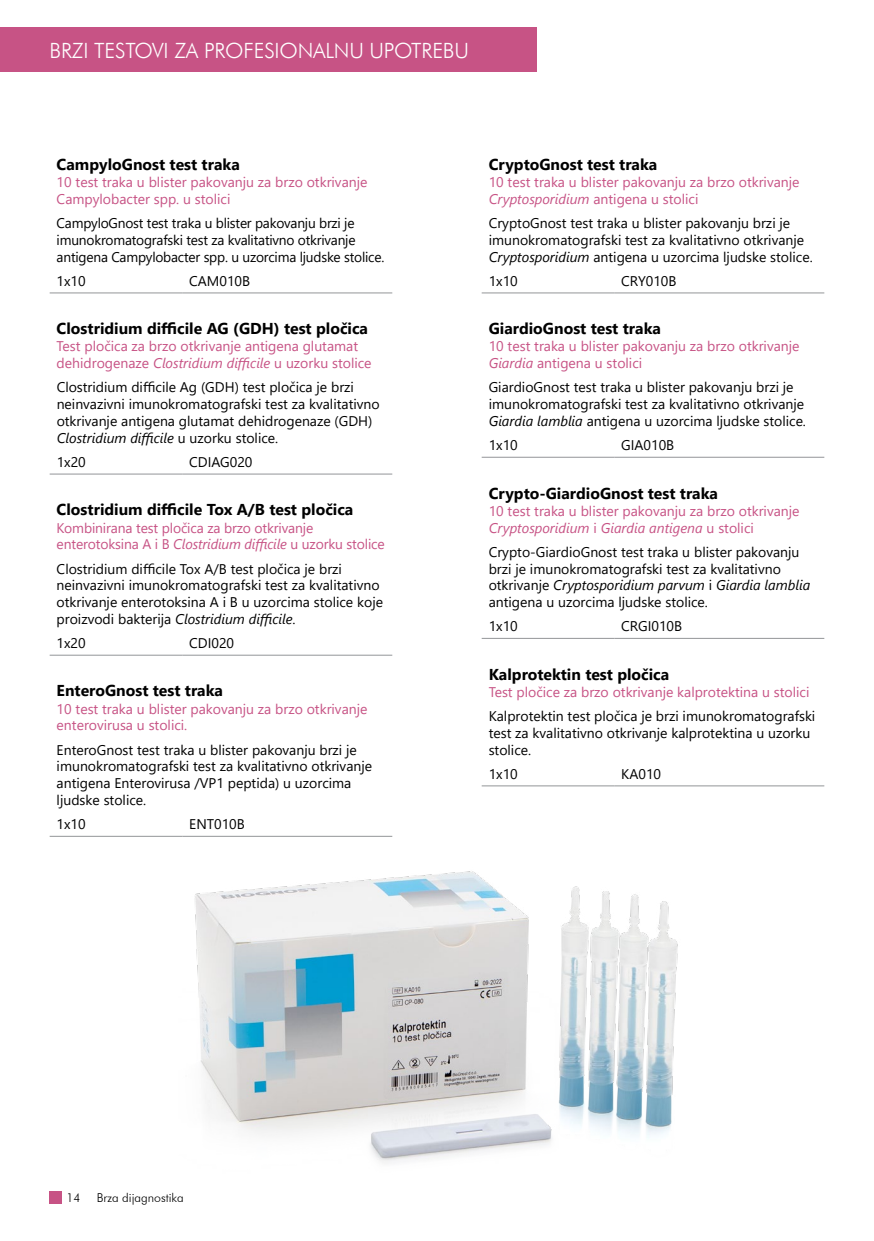
<style>
.page{position:relative;width:874px;height:1241px;background:#fff}
.page>*{position:absolute;margin:0;border:0;box-sizing:border-box;transform-origin:0 0}
.t1{font:300 21px "Futura BT";letter-spacing:-.01em;color:#fff}
.t2{font:700 15.75px "Segoe UI";color:#000}
.t3{font:14px/16.8px "Segoe UI";color:#000}
.t4{font:14px/16.8px "Segoe UI";color:#c75385}
.t5{font:300 12.25px "Futura BT";color:#000}
.s1{font-style:italic}
</style>
<div class="page">
<div style="left:0;top:27px;width:536px;height:45px;background:#c75385"></div>
<div style="left:50px;top:1191px;width:12px;height:12px;background:#c75385"></div>
<hr style="left:481px;top:638px;width:133px;height:1px;background:#939598">
<hr style="left:614px;top:638px;width:209px;height:1px;background:#939598">
<hr style="left:481px;top:457px;width:133px;height:1px;background:#939598">
<hr style="left:614px;top:457px;width:209px;height:1px;background:#939598">
<hr style="left:481px;top:785px;width:133px;height:1px;background:#939598">
<hr style="left:614px;top:785px;width:209px;height:1px;background:#939598">
<hr style="left:481px;top:292px;width:133px;height:1px;background:#939598">
<hr style="left:614px;top:292px;width:209px;height:1px;background:#939598">
<hr style="left:50px;top:292px;width:132px;height:1px;background:#939598">
<hr style="left:182px;top:292px;width:210px;height:1px;background:#939598">
<hr style="left:50px;top:654px;width:132px;height:1px;background:#939598">
<hr style="left:182px;top:654px;width:210px;height:1px;background:#939598">
<hr style="left:50px;top:473px;width:132px;height:1px;background:#939598">
<hr style="left:182px;top:473px;width:210px;height:1px;background:#939598">
<hr style="left:50px;top:835px;width:132px;height:1px;background:#939598">
<img style="left:178px;top:835px;width:500px;height:328px">
<h1 class="t1" style="left:50px;top:37px;width:420px">BRZI TESTOVI ZA PROFESIONALNU UPOTREBU</h1>
<p class="t2" style="left:57px;top:149px;width:184px">CampyloGnost test traka</p>
<p class="t4" style="left:57px;top:172px;width:312px">10 test traka u blister pakovanju za brzo otkrivanje<br>Campylobacter spp. u stolici</p>
<p class="t3" style="left:57px;top:213px;width:329px">CampyloGnost test traka u blister pakovanju brzi je imunokromatografski test za kvalitativno otkrivanje antigena Campylobacter spp. u uzorcima ljudske stolice.</p>
<p class="t3" style="left:57px;top:271px;width:31px">1x10</p>
<p class="t3" style="left:189px;top:271px;width:62px">CAM010B</p>
<p class="t2" style="left:57px;top:314px;width:313px">Clostridium difficile AG (GDH) test pločica</p>
<p class="t4" style="left:57px;top:337px;width:316px">Test pločica za brzo otkrivanje antigena glutamat dehidrogenaze <span class="s1">Clostridium difficile</span> u uzorku stolice</p>
<p class="t3" style="left:57px;top:378px;width:324px">Clostridium difficile Ag (GDH) test pločica je brzi neinvazivni imunokromatografski test za kvalitativno otkrivanje antigena glutamat dehidrogenaze (GDH)<br><span class="s1">Clostridium difficile</span> u uzorku stolice.</p>
<p class="t3" style="left:57px;top:452px;width:31px">1x20</p>
<p class="t3" style="left:189px;top:452px;width:65px">CDIAG020</p>
<p class="t2" style="left:57px;top:495px;width:298px">Clostridium difficile Tox A/B test pločica</p>
<p class="t4" style="left:57px;top:518px;width:329px">Kombinirana test pločica za brzo otkrivanje enterotoksina A i B <span class="s1">Clostridium difficile</span> u uzorku stolice</p>
<p class="t3" style="left:57px;top:559px;width:328px">Clostridium difficile Tox A/B test pločica je brzi neinvazivni imunokromatografski test za kvalitativno otkrivanje enterotoksina A i B u uzorcima stolice koje proizvodi bakterija <span class="s1">Clostridium difficile</span>.</p>
<p class="t3" style="left:57px;top:633px;width:31px">1x20</p>
<p class="t3" style="left:189px;top:633px;width:46px">CDI020</p>
<p class="t2" style="left:57px;top:676px;width:168px">EnteroGnost test traka</p>
<p class="t4" style="left:57px;top:699px;width:312px">10 test traka u blister pakovanju za brzo otkrivanje enterovirusa u stolici.</p>
<p class="t3" style="left:57px;top:740px;width:317px">EnteroGnost test traka u blister pakovanju brzi je imunokromatografski test za kvalitativno otkrivanje antigena Enterovirusa /VP1 peptida) u uzorcima ljudske stolice.</p>
<p class="t3" style="left:57px;top:814px;width:31px">1x10</p>
<p class="t3" style="left:189px;top:814px;width:57px">ENT010B</p>
<p class="t2" style="left:488px;top:149px;width:170px">CryptoGnost test traka</p>
<p class="t4" style="left:488px;top:172px;width:312px">10 test traka u blister pakovanju za brzo otkrivanje<br><span class="s1">Cryptosporidium</span> antigena u stolici</p>
<p class="t3" style="left:488px;top:213px;width:325px">CryptoGnost test traka u blister pakovanju brzi je imunokromatografski test za kvalitativno otkrivanje<br><span class="s1">Cryptosporidium</span> antigena u uzorcima ljudske stolice.</p>
<p class="t3" style="left:488px;top:271px;width:31px">1x10</p>
<p class="t3" style="left:621px;top:271px;width:57px">CRY010B</p>
<p class="t2" style="left:488px;top:314px;width:174px">GiardioGnost test traka</p>
<p class="t4" style="left:488px;top:337px;width:312px">10 test traka u blister pakovanju za brzo otkrivanje<br><span class="s1">Giardia</span> antigena u stolici</p>
<p class="t3" style="left:488px;top:378px;width:319px">GiardioGnost test traka u blister pakovanju brzi je imunokromatografski test za kvalitativno otkrivanje<br><span class="s1">Giardia lamblia</span> antigena u uzorcima ljudske stolice.</p>
<p class="t3" style="left:488px;top:435px;width:31px">1x10</p>
<p class="t3" style="left:621px;top:435px;width:55px">GIA010B</p>
<p class="t2" style="left:488px;top:478px;width:231px">Crypto-GiardioGnost test traka</p>
<p class="t4" style="left:488px;top:501px;width:312px">10 test traka u blister pakovanju za brzo otkrivanje<br><span class="s1">Cryptosporidium</span> i <span class="s1">Giardia antigena</span> u stolici</p>
<p class="t3" style="left:488px;top:542px;width:323px">Crypto-GiardioGnost test traka u blister pakovanju brzi je imunokromatografski test za kvalitativno otkrivanje <span class="s1">Cryptosporidium parvum</span> i <span class="s1">Giardia lamblia </span>antigena u uzorcima ljudske stolice.</p>
<p class="t3" style="left:488px;top:616px;width:31px">1x10</p>
<p class="t3" style="left:621px;top:616px;width:62px">CRGI010B</p>
<p class="t2" style="left:488px;top:659px;width:182px">Kalprotektin test pločica</p>
<p class="t4" style="left:488px;top:682px;width:322px">Test pločice za brzo otkrivanje kalprotektina u stolici</p>
<p class="t3" style="left:488px;top:706px;width:328px">Kalprotektin test pločica je brzi imunokromatografski test za kvalitativno otkrivanje kalprotektina u uzorku stolice.</p>
<p class="t3" style="left:488px;top:764px;width:31px">1x10</p>
<p class="t3" style="left:621px;top:764px;width:41px">KA010</p>
<p class="t5" style="left:66px;top:1190px;width:16px">14</p>
<p class="t5" style="left:97px;top:1190px;width:88px">Brza dijagnostika</p>
</div>
